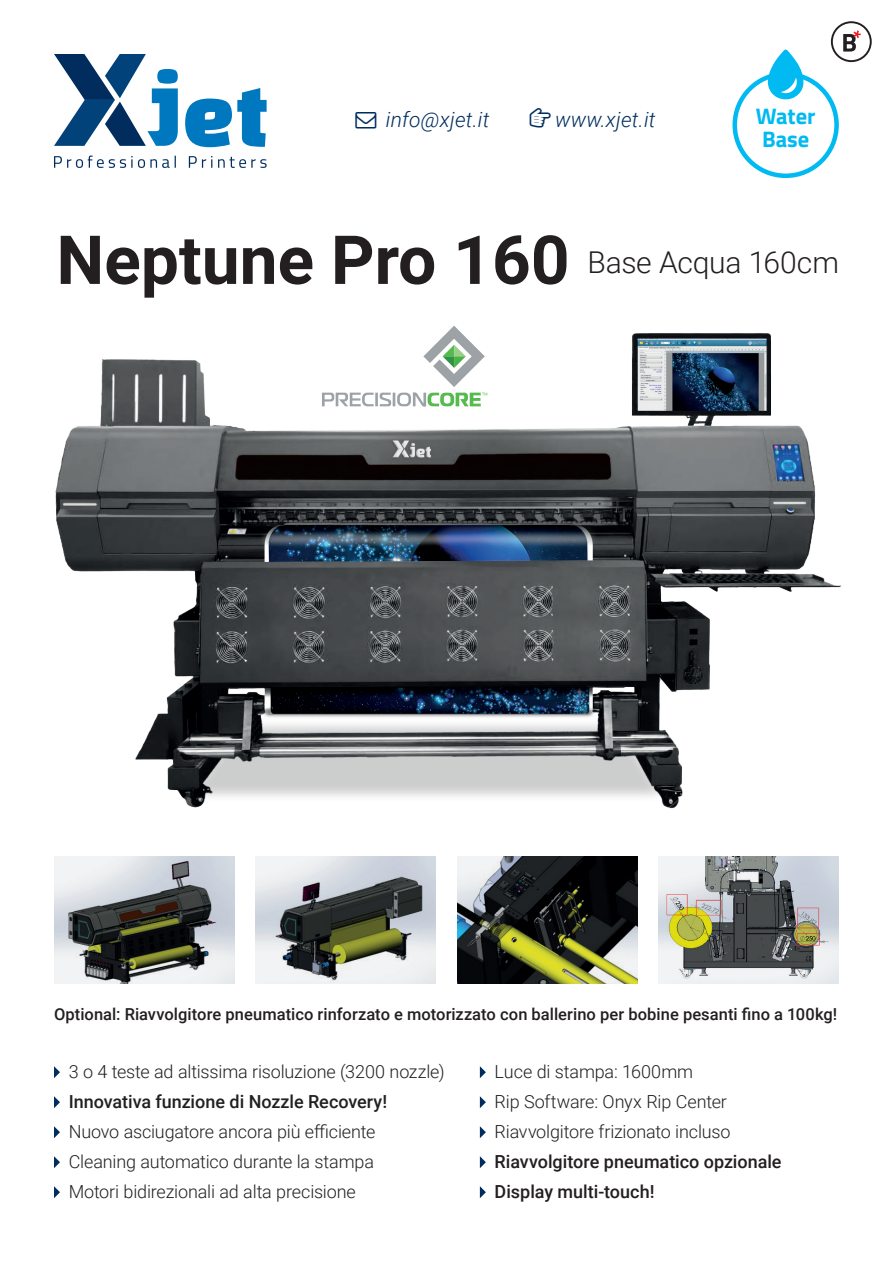
<style>
.page{position:relative;width:893px;height:1263px;background:#fff}
.page>*{position:absolute;margin:0;border:0;box-sizing:border-box;transform-origin:0 0}
.t1{font:700 67.65px "Roboto";color:#231f20}
.t2{font:300 30px "Roboto";letter-spacing:-.01em;color:#231f20}
.t3{font:700 22.5px/22.5px "Titillium Web";color:#00baf1}
.t4{font:italic 300 21px "Roboto";letter-spacing:.01em;color:#002d5e}
.t5{font:300 18px/30px "Roboto";letter-spacing:-.01em;color:#231f20;text-align:justify}
.t6{font:500 18px/30px "Roboto";color:#231f20}
.t7{font:500 16.5px "Roboto";letter-spacing:.005em;color:#231f20}
</style>
<div class="page">
<svg style="left:54px;top:1066px;width:6px;height:12px"></svg>
<svg style="left:54px;top:1096px;width:6px;height:12px"></svg>
<svg style="left:54px;top:1126px;width:6px;height:12px"></svg>
<svg style="left:54px;top:1156px;width:6px;height:12px"></svg>
<svg style="left:54px;top:1186px;width:6px;height:12px"></svg>
<svg style="left:480px;top:1066px;width:6px;height:12px"></svg>
<svg style="left:480px;top:1096px;width:6px;height:12px"></svg>
<svg style="left:480px;top:1126px;width:6px;height:12px"></svg>
<svg style="left:480px;top:1156px;width:6px;height:12px"></svg>
<svg style="left:480px;top:1186px;width:6px;height:12px"></svg>
<img style="left:55px;top:333px;width:786px;height:476px">
<svg style="left:832px;top:22px;width:39px;height:39px"></svg>
<div style="left:831px;top:21px;width:41px;height:41px;border:2px solid #231f20;border-radius:50%"></div>
<svg style="left:185px;top:88px;width:82px;height:59px"></svg>
<svg style="left:54px;top:54px;width:124px;height:92px"></svg>
<svg style="left:54px;top:156px;width:213px;height:12px"></svg>
<img style="left:54px;top:856px;width:180px;height:128px">
<img style="left:659px;top:856px;width:180px;height:128px">
<img style="left:256px;top:856px;width:179px;height:128px">
<img style="left:457px;top:856px;width:180px;height:128px">
<svg style="left:732px;top:30px;width:129px;height:148px"></svg>
<svg style="left:322px;top:326px;width:165px;height:81px"></svg>
<p class="t4" style="left:386px;top:105px;width:105px">info@xjet.it</p>
<p class="t4" style="left:555px;top:105px;width:102px">www.xjet.it</p>
<p class="t3" style="left:756px;top:104px;width:61px">Water<br>Base</p>
<h1 class="t1" style="left:56px;top:212px;width:515px">Neptune Pro 160</h1>
<h2 class="t2" style="left:587px;top:241px;width:253px">Base Acqua 160cm</h2>
<p class="t7" style="left:54px;top:1003px;width:785px">Optional: Riavvolgitore pneumatico rinforzato e motorizzato con ballerino per bobine pesanti fino a 100kg!</p>
<p class="t5" style="left:69px;top:1056px;width:377px">3 o 4 teste ad altissima risoluzione (3200 nozzle)</p>
<p class="t6" style="left:69px;top:1086px;width:320px">Innovativa funzione di Nozzle Recovery!</p>
<p class="t5" style="left:69px;top:1116px;width:308px">Nuovo asciugatore ancora più efficiente Cleaning automatico durante la stampa Motori bidirezionali ad alta precisione</p>
<p class="t5" style="left:495px;top:1056px;width:237px;text-align:left">Luce di stampa: 1600mm<br>Rip Software: Onyx Rip Center<br>Riavvolgitore frizionato incluso</p>
<p class="t6" style="left:495px;top:1146px;width:288px">Riavvolgitore pneumatico opzionale<br>Display multi-touch!</p>
</div>
